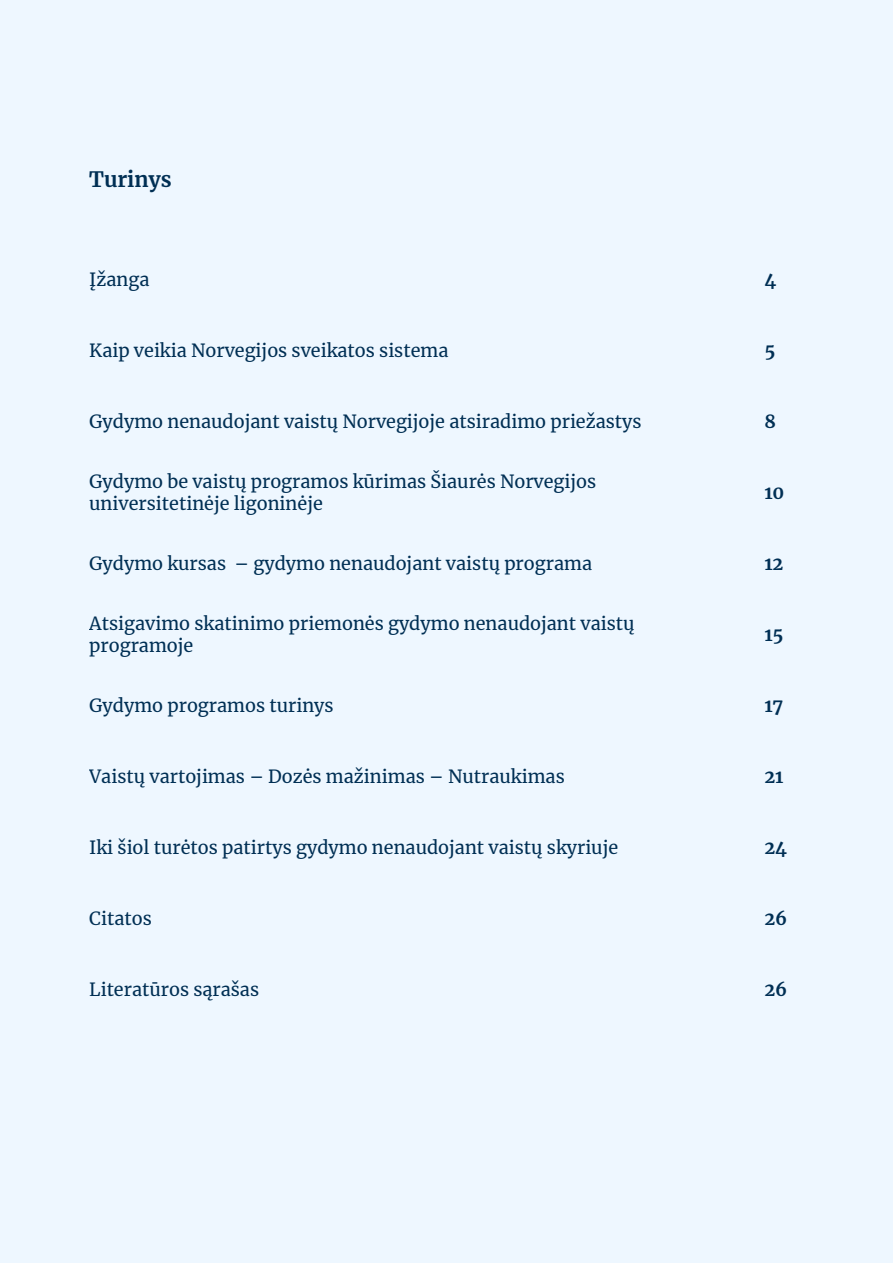
<style>
.page{position:relative;width:893px;height:1264px;background:#fff}
.page>*{position:absolute;margin:0;border:0;box-sizing:border-box;transform-origin:0 0}
.t1{font:700 21px "Merriweather";letter-spacing:-.005em;color:#002f54}
.t2{font:18px/22.5px "Merriweather";color:#002f54}
.t3{font:700 18px "Merriweather";color:#002f54}
</style>
<div class="page">
<div style="left:0;top:0;width:892px;height:1262px;background:#eef7ff"></div>
<p class="t1" style="left:89px;top:166px;width:84px">Turinys</p>
<p class="t2" style="left:89px;top:268px;width:62px">Įžanga</p>
<p class="t3" style="left:764px;top:268px;width:13px">4</p>
<p class="t2" style="left:89px;top:339px;width:361px">Kaip veikia Norvegijos sveikatos sistema</p>
<p class="t3" style="left:764px;top:339px;width:13px">5</p>
<p class="t2" style="left:89px;top:410px;width:554px">Gydymo nenaudojant vaistų Norvegijoje atsiradimo priežastys</p>
<p class="t3" style="left:764px;top:410px;width:13px">8</p>
<p class="t2" style="left:89px;top:470px;width:508px">Gydymo be vaistų programos kūrimas Šiaurės Norvegijos universitetinėje ligoninėje</p>
<p class="t3" style="left:764px;top:481px;width:22px">10</p>
<p class="t2" style="left:89px;top:552px;width:504px">Gydymo kursas – gydymo nenaudojant vaistų programa</p>
<p class="t3" style="left:764px;top:552px;width:21px">12</p>
<p class="t2" style="left:89px;top:612px;width:546px">Atsigavimo skatinimo priemonės gydymo nenaudojant vaistų programoje</p>
<p class="t3" style="left:764px;top:623px;width:21px">15</p>
<p class="t2" style="left:89px;top:694px;width:246px">Gydymo programos turinys</p>
<p class="t3" style="left:764px;top:694px;width:20px">17</p>
<p class="t2" style="left:89px;top:765px;width:477px">Vaistų vartojimas – Dozės mažinimas – Nutraukimas</p>
<p class="t3" style="left:764px;top:765px;width:21px">21</p>
<p class="t2" style="left:89px;top:836px;width:530px">Iki šiol turėtos patirtys gydymo nenaudojant vaistų skyriuje</p>
<p class="t3" style="left:764px;top:836px;width:24px">24</p>
<p class="t2" style="left:89px;top:907px;width:64px">Citatos</p>
<p class="t3" style="left:764px;top:907px;width:24px">26</p>
<p class="t2" style="left:89px;top:978px;width:171px">Literatūros sąrašas</p>
<p class="t3" style="left:764px;top:978px;width:24px">26</p>
</div>
